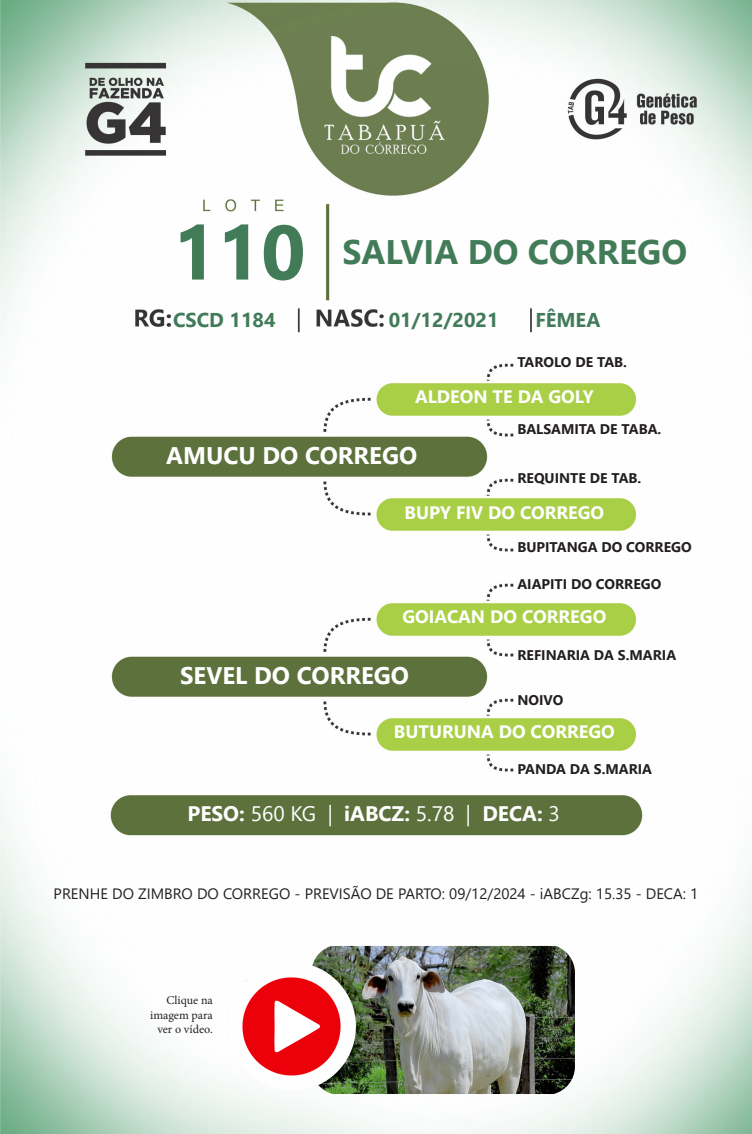
<style>
.page{position:relative;width:752px;height:1134px;background:#fff}
.page>*{position:absolute;margin:0;border:0;box-sizing:border-box;transform-origin:0 0}
.t1{font:700 77px "Segoe UI";color:#427b58}
.t2{font:700 34px "Segoe UI";color:#427b58}
.t3{font:700 24px "Segoe UI";color:#fff}
.t4{font:700 21px "Segoe UI";color:#fff}
.t5{font:700 20px "Segoe UI";color:#427b58}
.t6{font:700 18px "Segoe UI";color:#fff}
.t7{font:15px "Segoe UI";color:#231f20}
.t8{font:700 14px "Segoe UI";color:#231f20}
.t9{font:12px "Minion Pro";color:#231f20}
.s1{font-weight:400}
</style>
<div class="page">
<img style="left:0;top:0;width:751px;height:1134px">
<img style="left:324px;top:36px;width:120px;height:118px">
<img style="left:311px;top:946px;width:263px;height:148px">
<img style="left:227px;top:963px;width:128px;height:128px">
<p class="t1" style="left:172px;top:180px;width:134px">110</p>
<p class="t2" style="left:342px;top:220px;width:346px">SALVIA DO CORREGO</p>
<p class="t5" style="left:173px;top:301px;width:104px">CSCD 1184</p>
<p class="t5" style="left:388px;top:301px;width:111px">01/12/2021</p>
<p class="t5" style="left:535px;top:301px;width:67px">FÊMEA</p>
<p class="t8" style="left:517px;top:349px;width:111px">TAROLO DE TAB.</p>
<p class="t6" style="left:415px;top:380px;width:180px">ALDEON TE DA GOLY</p>
<p class="t3" style="left:166px;top:433px;width:252px">AMUCU DO CORREGO</p>
<p class="t8" style="left:517px;top:416px;width:145px">BALSAMITA DE TABA.</p>
<p class="t8" style="left:517px;top:465px;width:125px">REQUINTE DE TAB.</p>
<p class="t6" style="left:404px;top:496px;width:201px">BUPY FIV DO CORREGO</p>
<p class="t8" style="left:517px;top:534px;width:176px">BUPITANGA DO CORREGO</p>
<p class="t8" style="left:517px;top:571px;width:145px">AIAPITI DO CORREGO</p>
<p class="t6" style="left:402px;top:600px;width:205px">GOIACAN DO CORREGO</p>
<p class="t3" style="left:180px;top:652px;width:230px">SEVEL DO CORREGO</p>
<p class="t8" style="left:517px;top:642px;width:160px">REFINARIA DA S.MARIA</p>
<p class="t8" style="left:517px;top:687px;width:48px">NOIVO</p>
<p class="t6" style="left:393px;top:715px;width:222px">BUTURUNA DO CORREGO</p>
<p class="t8" style="left:517px;top:756px;width:136px">PANDA DA S.MARIA</p>
<p class="t4" style="left:187px;top:793px;width:374px">PESO: <span class="s1">560 KG |</span> iABCZ: <span class="s1">5.78 |</span> DECA: <span class="s1">3</span></p>
<p class="t7" style="left:54px;top:879px;width:646px">PRENHE DO ZIMBRO DO CORREGO - PREVISÃO DE PARTO: 09/12/2024 - iABCZg: 15.35 - DECA: 1</p>
<p class="t9" style="left:166px;top:992px;width:48px">Clique na</p>
<p class="t9" style="left:150px;top:1007px;width:64px">imagem para</p>
<p class="t9" style="left:157px;top:1021px;width:57px">ver o vídeo.</p>
</div>
